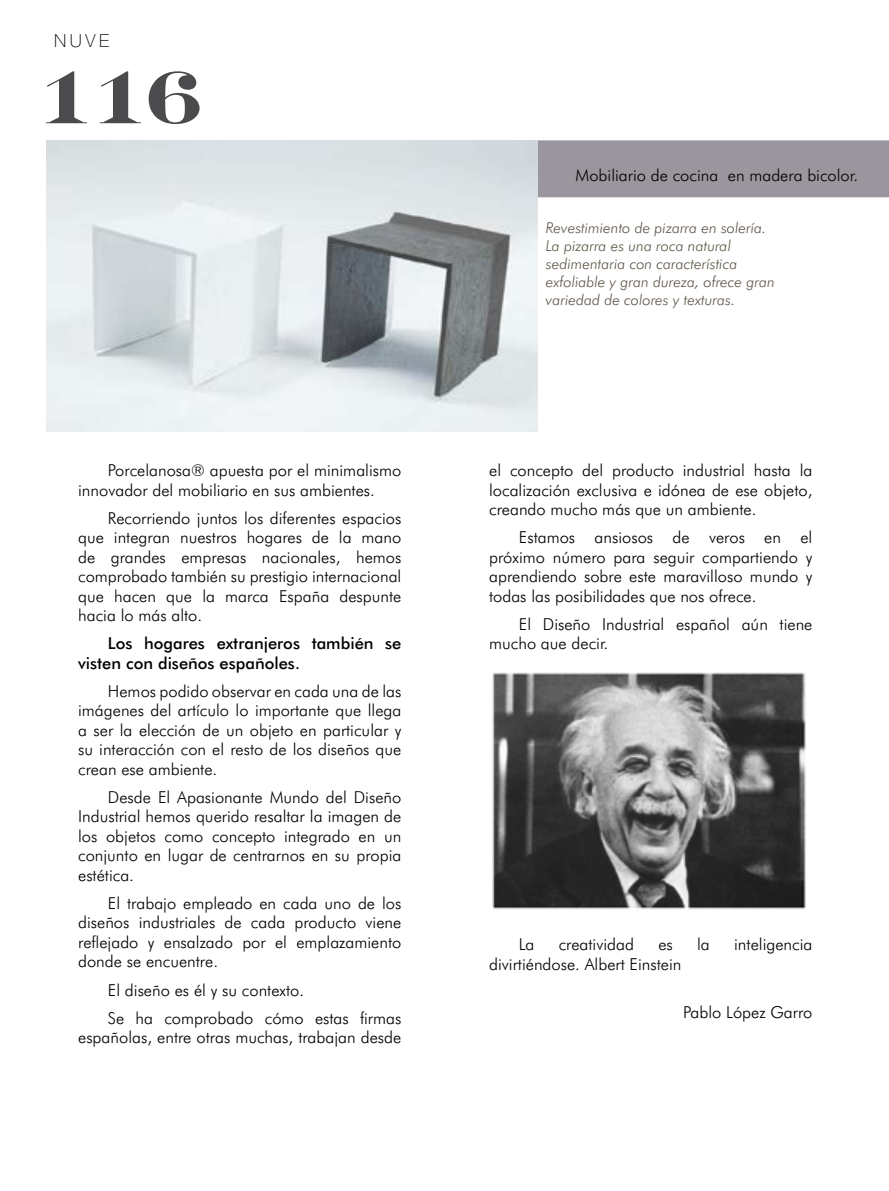
<style>
.page{position:relative;width:889px;height:1191px;background:#fff}
.page>*{position:absolute;margin:0;border:0;box-sizing:border-box;transform-origin:0 0}
.t1{font:700 75px "Engravers";color:#4b4b4d}
.t2{font:100 18px "Helvetica Neue";color:#000}
.t3{font:300 16.5px/19.5px "Futura BT";color:#000;text-align:justify}
.t4{font:500 16.5px/19.5px "Futura BT";color:#000}
.t5{font:italic 300 15px/18px "Futura BT";color:#5d5445}
</style>
<div class="page">
<div style="left:538px;top:141px;width:350px;height:55px;background:#9b969d"></div>
<div style="left:538px;top:140px;width:351px;height:57px;border:2px solid #9b969d"></div>
<img style="left:47px;top:140px;width:491px;height:291px">
<img style="left:492px;top:672px;width:314px;height:237px">
<p class="t2" style="left:54px;top:30px;width:57px">NUVE</p>
<h1 class="t1" style="left:39px;top:53px;width:163px">116</h1>
<p class="t3" style="left:78px;top:460px;width:325px;text-indent:30px">Porcelanosa® apuesta por el minimalismo innovador del mobiliario en sus ambientes.</p>
<p class="t3" style="left:78px;top:508px;width:325px;text-indent:30px">Recorriendo juntos los diferentes espacios que integran nuestros hogares de la mano de grandes empresas nacionales, hemos comprobado también su prestigio internacional que hacen que la marca España despunte hacia lo más alto.</p>
<p class="t4" style="left:78px;top:633px;width:325px;text-indent:30px">Los hogares extranjeros también se visten con diseños españoles.</p>
<p class="t3" style="left:78px;top:681px;width:325px;text-indent:30px">Hemos podido observar en cada una de las imágenes del artículo lo importante que llega a ser la elección de un objeto en particular y su interacción con el resto de los diseños que crean ese ambiente.</p>
<p class="t3" style="left:78px;top:787px;width:325px;text-indent:30px">Desde El Apasionante Mundo del Diseño Industrial hemos querido resaltar la imagen de los objetos como concepto integrado en un conjunto en lugar de centrarnos en su propia estética.</p>
<p class="t3" style="left:78px;top:893px;width:325px;text-indent:30px">El trabajo empleado en cada uno de los diseños industriales de cada producto viene reflejado y ensalzado por el emplazamiento donde se encuentre.</p>
<p class="t3" style="left:108px;top:975px;width:295px;line-height:28px">El diseño es él y su contexto.<br>Se ha comprobado cómo estas firmas</p>
<p class="t3" style="left:78px;top:1027px;width:325px">españolas, entre otras muchas, trabajan desde</p>
<p class="t3" style="left:575px;top:165px;width:284px">Mobiliario de cocina en madera bicolor.</p>
<p class="t5" style="left:546px;top:218px;width:230px">Revestimiento de pizarra en solería.<br>La pizarra es una roca natural sedimentaria con característica exfoliable y gran dureza, ofrece gran variedad de colores y texturas.</p>
<p class="t3" style="left:489px;top:460px;width:325px">el concepto del producto industrial hasta la localización exclusiva e idónea de ese objeto, creando mucho más que un ambiente.</p>
<p class="t3" style="left:489px;top:527px;width:325px;text-indent:30px">Estamos ansiosos de veros en el próximo número para seguir compartiendo y aprendiendo sobre este maravilloso mundo y todas las posibilidades que nos ofrece.</p>
<p class="t3" style="left:489px;top:614px;width:325px;text-indent:30px">El Diseño Industrial español aún tiene mucho que decir.</p>
<p class="t3" style="left:519px;top:934px;width:17px">La</p>
<p class="t3" style="left:558px;top:934px;width:77px">creatividad</p>
<p class="t3" style="left:658px;top:934px;width:16px">es</p>
<p class="t3" style="left:697px;top:934px;width:14px">la</p>
<p class="t3" style="left:734px;top:934px;width:80px">inteligencia</p>
<p class="t3" style="left:489px;top:954px;width:194px">divirtiéndose. Albert Einstein</p>
<p class="t3" style="left:683px;top:1001px;width:131px">Pablo López Garro</p>
</div>
